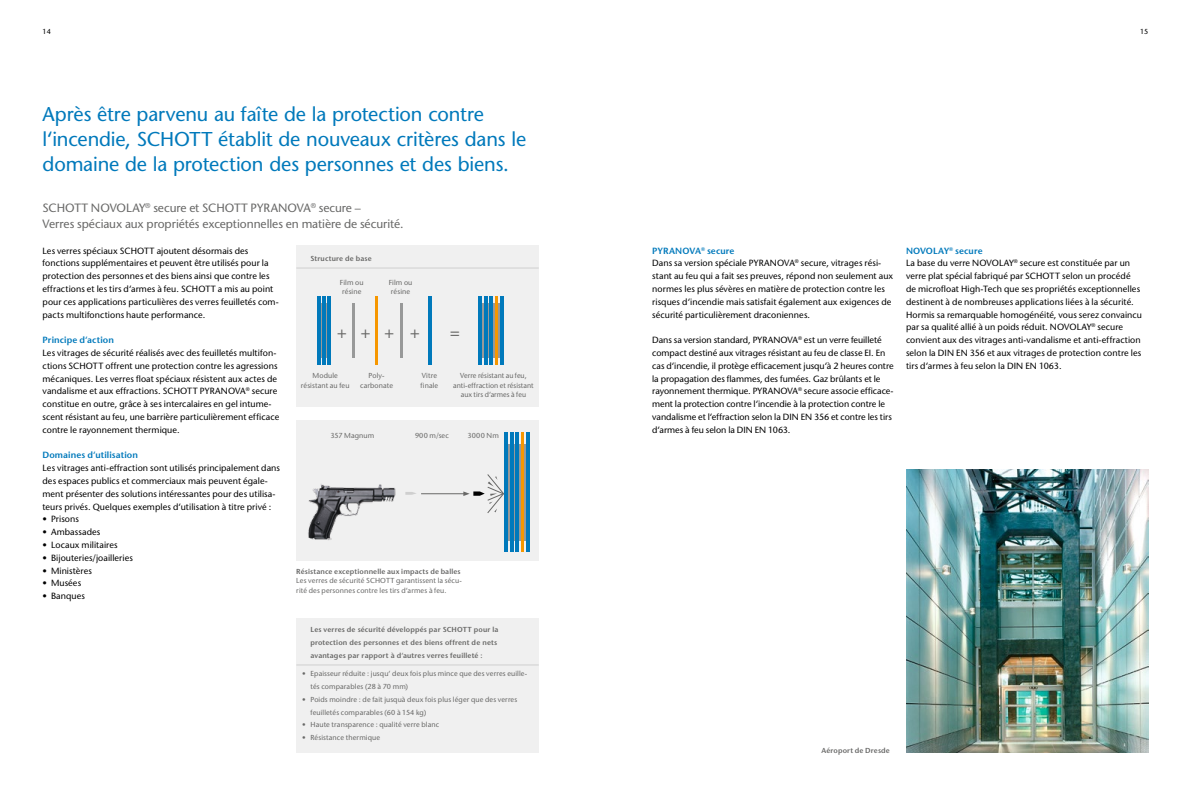
<style>
.page{position:relative;width:1191px;height:794px;background:#fff}
.page>*{position:absolute;margin:0;border:0;box-sizing:border-box;transform-origin:0 0}
.t1{font:500 20px/25px "Stone Sans Std";letter-spacing:-.01em;color:#0079bb}
.t2{font:500 16.7px "Stone Sans Std";color:#686867}
.t3{font:500 12px/16px "Stone Sans Std";letter-spacing:-.005em;color:#686867}
.t4{font:500 9px/12.8px "Stone Sans Std";letter-spacing:.005em;color:#000}
.t5{font:600 9px "Stone Sans Std";letter-spacing:.01em;color:#0079bb}
.t6{font:500 7.2px/9.5px "Stone Sans Std";letter-spacing:.015em;color:#686867;text-align:center}
.t7{font:600 7.2px/12.8px "Stone Sans Std";letter-spacing:.02em;color:#686867}
.t8{font:500 7.2px "Stone Sans Std";color:#000}
.s1{font-weight:600;color:#0079bb}
</style>
<div class="page">
<div style="left:296px;top:245px;width:243px;height:162px;background:#f0f0f0"></div>
<hr style="left:296px;top:268px;width:243px;height:1px;background:#cfcfcf">
<hr style="left:352px;top:303px;width:2px;height:55px;background:#989999">
<hr style="left:400px;top:303px;width:3px;height:55px;background:#989999">
<hr style="left:375px;top:296px;width:3px;height:68px;background:#f69700">
<hr style="left:428px;top:296px;width:3px;height:68px;background:#0079bb">
<svg style="left:320px;top:303px;width:8px;height:55px"></svg>
<hr style="left:317px;top:296px;width:3px;height:68px;background:#0079bb">
<hr style="left:322px;top:296px;width:3px;height:68px;background:#0079bb">
<hr style="left:328px;top:296px;width:3px;height:68px;background:#0079bb">
<svg style="left:481px;top:303px;width:19px;height:55px"></svg>
<hr style="left:478px;top:296px;width:3px;height:68px;background:#0079bb">
<hr style="left:484px;top:296px;width:3px;height:68px;background:#0079bb">
<hr style="left:489px;top:296px;width:3px;height:68px;background:#0079bb">
<hr style="left:500px;top:296px;width:3px;height:68px;background:#0079bb">
<hr style="left:495px;top:296px;width:3px;height:68px;background:#f69700">
<div style="left:296px;top:420px;width:243px;height:141px;background:#f0f0f0"></div>
<img style="left:308px;top:484px;width:88px;height:56px">
<svg style="left:405px;top:492px;width:11px;height:3px"></svg>
<hr style="left:421px;top:493px;width:44px;height:1px;background:#686867">
<svg style="left:463px;top:474px;width:41px;height:39px"></svg>
<div style="left:296px;top:618px;width:243px;height:135px;background:#f0f0f0"></div>
<hr style="left:296px;top:664px;width:243px;height:1px;background:#cfcfcf">
<img style="left:906px;top:469px;width:242px;height:284px">
<svg style="left:508px;top:444px;width:18px;height:96px"></svg>
<hr style="left:504px;top:433px;width:4px;height:119px;background:#0079bb">
<hr style="left:510px;top:433px;width:3px;height:119px;background:#0079bb">
<hr style="left:515px;top:433px;width:3px;height:119px;background:#0079bb">
<hr style="left:526px;top:433px;width:3px;height:119px;background:#0079bb">
<hr style="left:521px;top:433px;width:3px;height:119px;background:#f69700">
<p class="t8" style="left:43px;top:27px;width:10px">14</p>
<p class="t8" style="left:1140px;top:27px;width:10px">15</p>
<h1 class="t1" style="left:43px;top:102px;width:485px">Après être parvenu au faîte de la protection contre l‘incendie, SCHOTT établit de nouveaux critères dans le domaine de la protection des personnes et des biens.</h1>
<h3 class="t3" style="left:43px;top:200px;width:362px">SCHOTT NOVOLAY<sup>®</sup> secure et SCHOTT PYRANOVA<sup>®</sup> secure –<br>Verres spéciaux aux propriétés exceptionnelles en matière de sécurité.</h3>
<p class="t4" style="left:43px;top:244px;width:238px">Les verres spéciaux SCHOTT ajoutent désormais des fonctions supplémentaires et peuvent être utilisés pour la protection des personnes et des biens ainsi que contre les effractions et les tirs d‘armes à feu. SCHOTT a mis au point pour ces applications particulières des verres feuilletés com&shy;pacts multifonctions haute performance.</p>
<p class="t5" style="left:43px;top:335px;width:73px">Principe d‘action</p>
<p class="t4" style="left:43px;top:346px;width:238px">Les vitrages de sécurité réalisés avec des feuilletés multifon&shy;ctions SCHOTT offrent une protection contre les agressions mécaniques. Les verres float spéciaux résistent aux actes de vandalisme et aux effractions. SCHOTT PYRANOVA<sup>®</sup> secure constitue en outre, grâce à ses intercalaires en gel intume&shy;scent résistant au feu, une barrière particulièrement efficace contre le rayonnement thermique.</p>
<p class="t5" style="left:43px;top:450px;width:97px">Domaines d‘utilisation</p>
<p class="t4" style="left:43px;top:462px;width:239px">Les vitrages anti-effraction sont utilisés principalement dans des espaces publics et commerciaux mais peuvent égale&shy;ment présenter des solutions intéressantes pour des utilisa&shy;teurs privés. Quelques exemples d‘utilisation à titre privé :</p>
<p class="t4" style="left:43px;top:513px;width:38px">• Prisons</p>
<p class="t4" style="left:43px;top:526px;width:59px">• Ambassades</p>
<p class="t4" style="left:43px;top:538px;width:77px">• Locaux militaires</p>
<p class="t4" style="left:43px;top:551px;width:92px">• Bijouteries/joailleries</p>
<p class="t4" style="left:43px;top:564px;width:51px">• Ministères</p>
<p class="t4" style="left:43px;top:577px;width:40px">• Musées</p>
<p class="t4" style="left:43px;top:590px;width:44px">• Banques</p>
<p class="t7" style="left:310px;top:252px;width:63px">Structure de base</p>
<p class="t6" style="left:340px;top:278px;width:25px">Film ou résine</p>
<h2 class="t2" style="left:337px;top:322px;width:84px">+++ +</h2>
<h2 class="t2" style="left:450px;top:322px;width:11px">=</h2>
<p class="t6" style="left:389px;top:278px;width:25px">Film ou résine</p>
<p class="t6" style="left:360px;top:371px;width:35px">Poly&shy;carbonate</p>
<p class="t6" style="left:420px;top:371px;width:19px;text-align:left">Vitre finale</p>
<p class="t6" style="left:453px;top:371px;width:82px">Verre résistant au feu, anti-effraction et résistant aux tirs d‘armes à feu</p>
<p class="t6" style="left:330px;top:431px;width:45px">357 Magnum</p>
<p class="t6" style="left:415px;top:431px;width:35px">900 m/sec</p>
<p class="t6" style="left:467px;top:431px;width:33px">3000 Nm</p>
<p class="t6" style="left:301px;top:371px;width:50px">Module résistant au feu</p>
<p class="t7" style="left:296px;top:565px;width:166px">Résistance exceptionnelle aux impacts de balles</p>
<p class="t6" style="left:296px;top:576px;width:167px;text-align:left">Les verres de sécurité SCHOTT garantissent la sécu&shy;rité des personnes contre les tirs d‘armes à feu.</p>
<p class="t7" style="left:310px;top:623px;width:189px">Les verres de sécurité développés par SCHOTT pour la protection des personnes et des biens offrent de nets avantages par rapport à d‘autres verres feuilleté :</p>
<p class="t6" style="left:310px;top:667px;width:218px;line-height:12.8px;text-align:left;text-indent:-9px">• Epaisseur réduite : jusqu‘ deux fois plus mince que des verres euille&shy;tés comparables (28 à 70 mm)</p>
<p class="t6" style="left:310px;top:693px;width:208px;line-height:12.8px;text-align:left;text-indent:-9px">• Poids moindre : de fait jusquà deux fois plus léger que des verres feuilletés comparables (60 à 154 kg)</p>
<p class="t6" style="left:302px;top:720px;width:139px">• Haute transparence : qualité verre blanc</p>
<p class="t6" style="left:302px;top:733px;width:80px">• Résistance thermique</p>
<p class="t4" style="left:652px;top:244px;width:242px"><span class="s1">PYRANOVA</span><sup>®</sup> <span class="s1">secure<br></span>Dans sa version spéciale PYRANOVA<sup>®</sup> secure, vitrages rési&shy;stant au feu qui a fait ses preuves, répond non seulement aux normes les plus sévères en matière de protection contre les risques d‘incendie mais satisfait également aux exigences de sécurité particulièrement draconiennes.</p>
<p class="t4" style="left:652px;top:334px;width:243px">Dans sa version standard, PYRANOVA<sup>®</sup> est un verre feuilleté compact destiné aux vitrages résistant au feu de classe EI. En cas d‘incendie, il protège efficacement jusqu‘à 2 heures contre la propagation des flammes, des fumées. Gaz brûlants et le rayonnement thermique. PYRANOVA<sup>®</sup> secure associe efficace&shy;ment la protection contre l‘incendie à la protection contre le vandalisme et l‘effraction selon la DIN EN 356 et contre les tirs d‘armes à feu selon la DIN EN 1063.</p>
<p class="t4" style="left:906px;top:244px;width:237px"><span class="s1">NOVOLAY</span><sup>®</sup> <span class="s1">secure<br></span>La base du verre NOVOLAY<sup>®</sup> secure est constituée par un verre plat spécial fabriqué par SCHOTT selon un procédé de microfloat High-Tech que ses propriétés exceptionnelles destinent à de nombreuses applications liées à la sécurité.<br>Hormis sa remarquable homogénéité, vous serez convaincu par sa qualité allié à un poids réduit. NOVOLAY<sup>®</sup> secure convient aux des vitrages anti-vandalisme et anti-effraction selon la DIN EN 356 et aux vitrages de protection contre les tirs d‘armes à feu selon la DIN EN 1063.</p>
<p class="t7" style="left:821px;top:744px;width:70px">Aéroport de Dresde</p>
</div>
